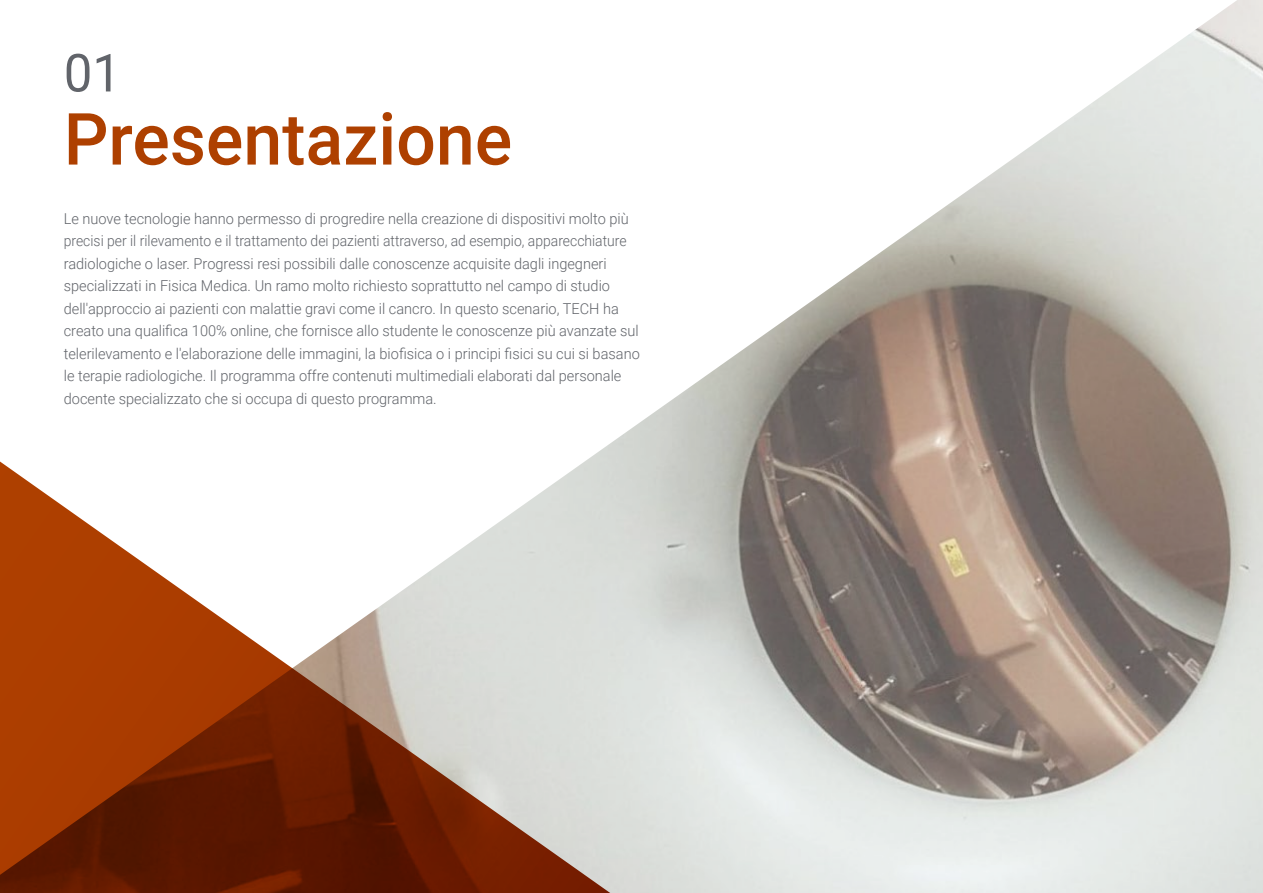
<style>
.page{position:relative;width:1263px;height:893px;background:#fff}
.page>*{position:absolute;margin:0;border:0;box-sizing:border-box;transform-origin:0 0}
.t1{font:500 72px "Roboto";color:#ae4000}
.t2{font:52.5px "Roboto";color:#61646a}
.t3{font:300 15px/22.5px "Roboto";color:#61646a}
</style>
<div class="page">
<img style="left:607px;top:0;width:656px;height:893px">
<svg style="left:0;top:446px;width:640px;height:447px"></svg>
<h2 class="t2" style="left:64px;top:36px;width:59px">01</h2>
<h1 class="t1" style="left:64px;top:89px;width:450px">Presentazione</h1>
<p class="t3" style="left:64px;top:207px;width:577px">Le nuove tecnologie hanno permesso di progredire nella creazione di dispositivi molto più precisi per il rilevamento e il trattamento dei pazienti attraverso, ad esempio, apparecchiature radiologiche o laser. Progressi resi possibili dalle conoscenze acquisite dagli ingegneri specializzati in Fisica Medica. Un ramo molto richiesto soprattutto nel campo di studio dell'approccio ai pazienti con malattie gravi come il cancro. In questo scenario, TECH ha creato una qualifica 100% online, che fornisce allo studente le conoscenze più avanzate sul telerilevamento e l'elaborazione delle immagini, la biofisica o i principi fisici su cui si basano le terapie radiologiche. Il programma offre contenuti multimediali elaborati dal personale docente specializzato che si occupa di questo programma.</p>
</div>
